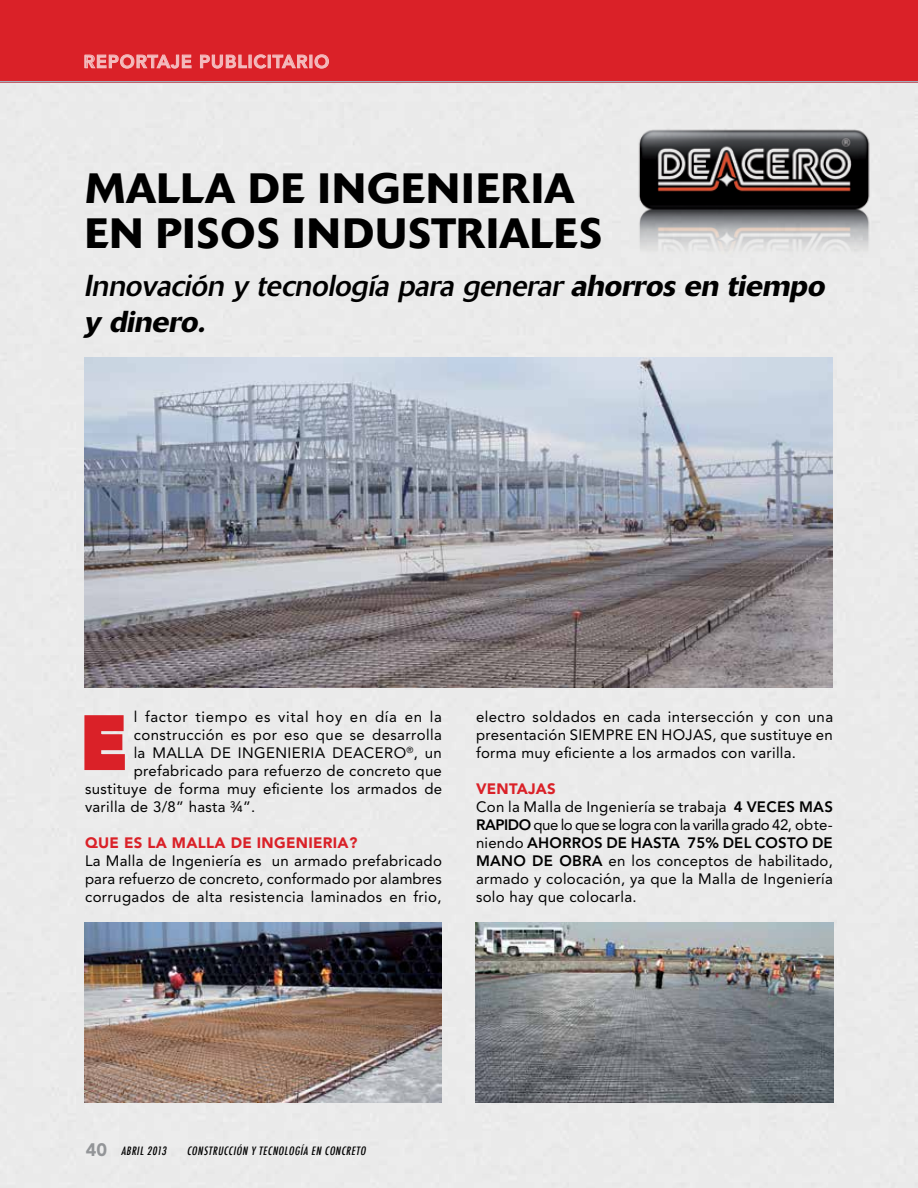
<style>
.page{position:relative;width:918px;height:1188px;background:#fff}
.page>*{position:absolute;margin:0;border:0;box-sizing:border-box;transform-origin:0 0}
.t1{font:900 69px "Avenir";color:#da2128}
.t2{font:500 42px/45px "Delta";letter-spacing:.03em;color:#000}
.t3{font:italic 30px/36px "Delta";color:#000}
.t4{font:800 18px "Avenir";letter-spacing:.05em;color:#fff}
.t5{font:15px/18px "Avenir";letter-spacing:.02em;color:#000;text-align:justify}
.t6{font:15px "Avenir";letter-spacing:.05em;color:#000}
.t7{font:900 15px "Avenir";letter-spacing:.02em;color:#da2128}
.t8{font:italic 500 condensed 11.25px "Futura";color:#000}
.s1{font-weight:500}
.s2{font-weight:900;color:#da2128}
.s3{font-weight:800}
.s4{font-family:"Avenir";font-weight:900;font-style:normal;font-stretch:normal;font-size:18px;color:#939598}
</style>
<div class="page">
<div style="left:0;top:82px;width:918px;height:1106px;background:#eaeaea"></div>
<img style="left:85px;top:357px;width:748px;height:331px">
<div style="left:0;top:0;width:918px;height:82px;background:#da2128"></div>
<svg style="left:84px;top:54px;width:108px;height:15px"></svg>
<svg style="left:200px;top:54px;width:129px;height:15px"></svg>
<hr style="left:0;top:81px;width:918px;height:1px;background:#a5adb9">
<svg style="left:81px;top:712px;width:47px;height:61px;background:#e17f82"></svg>
<img style="left:629px;top:87px;width:248px;height:192px">
<img style="left:85px;top:923px;width:357px;height:180px">
<img style="left:476px;top:923px;width:357px;height:180px">
<p class="t4" style="left:84px;top:51px;width:247px">REPORTAJE PUBLICITARIO</p>
<h2 class="t2" style="left:85px;top:166px;width:518px">MALLA DE INGENIERIA<br>EN PISOS INDUSTRIALES</h2>
<h3 class="t3" style="left:84px;top:268px;width:748px">Innovación y tecnología para generar <span class="s1">ahorros en tiempo y dinero.</span></h3>
<p class="t6" style="left:134px;top:708px;width:310px">l factor tiempo es vital hoy en día en la</p>
<p class="t5" style="left:134px;top:726px;width:310px">construcción es por eso que se desarrolla</p>
<p class="t5" style="left:134px;top:744px;width:310px">la MALLA DE INGENIERIA DEACERO<sup>®</sup>, un</p>
<p class="t5" style="left:134px;top:762px;width:310px">prefabricado para refuerzo de concreto que</p>
<p class="t5" style="left:85px;top:780px;width:359px">sustituye de forma muy eficiente los armados de</p>
<p class="t5" style="left:85px;top:798px;width:172px">varilla de 3/8” hasta ¾”.</p>
<p class="t7" style="left:85px;top:834px;width:274px">QUE ES LA MALLA DE INGENIERIA?</p>
<p class="t5" style="left:85px;top:852px;width:358px">La Malla de Ingeniería es un armado prefabricado para refuerzo de concreto, conformado por alambres corrugados de alta resistencia laminados en frio,</p>
<h1 class="t1" style="left:82px;top:701px;width:45px">E</h1>
<p class="t5" style="left:476px;top:708px;width:359px">electro soldados en cada intersección y con una presentación SIEMPRE EN HOJAS, que sustituye en forma muy eficiente a los armados con varilla.</p>
<p class="t5" style="left:476px;top:780px;width:358px;text-align:left"><span class="s2">VENTAJAS<br></span>Con la Malla de Ingeniería se trabaja <span class="s3">4 VECES MAS RAPIDO</span> que lo que se logra con la varilla grado 42, obte&shy;niendo <span class="s3">AHORROS DE HASTA 75% DEL COSTO DE MANO DE OBRA</span> en los conceptos de habilitado, armado y colocación, ya que la Malla de Ingeniería solo hay que colocarla.</p>
<p class="t8" style="left:86px;top:1143px;width:84px"><span class="s4">4 0</span> ABRIL 2013</p>
<p class="t8" style="left:187px;top:1143px;width:166px">CONSTRUCCIÓN Y TECNOLOGÍA EN CONCRETO</p>
</div>
